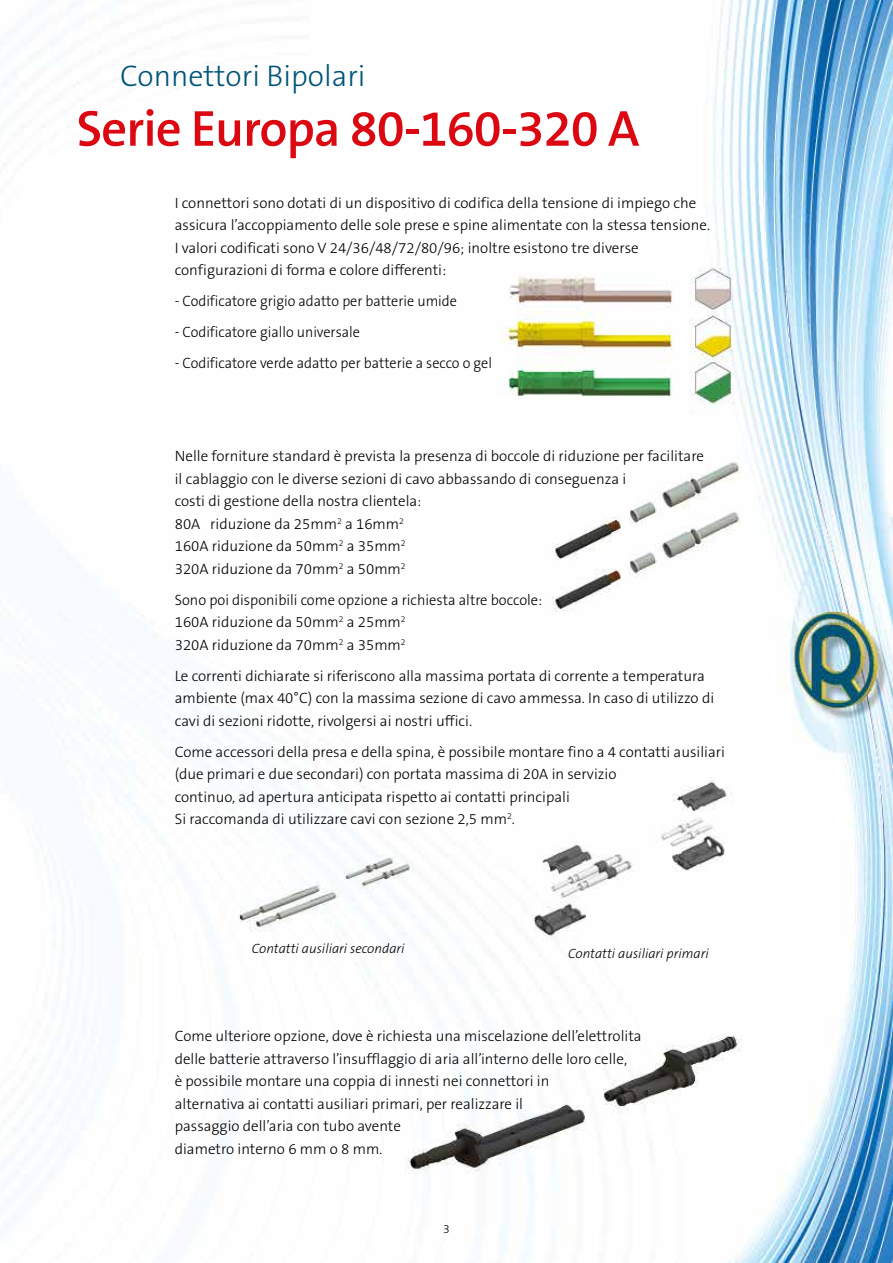
<style>
.page{position:relative;width:893px;height:1263px;background:#fff}
.page>*{position:absolute;margin:0;border:0;box-sizing:border-box;transform-origin:0 0}
.t1{font:600 51px "The Sans B W6";letter-spacing:-.02em;color:#db0812}
.t2{font:300 30px "The Sans B W3";color:#005478}
.t3{font:300 15px/22.5px "The Sans B W3";color:#000}
.t4{font:300 15px "The Sans B W3";color:#000;scale:.95 1}
.t5{font:italic 300 13.5px "The Sans B W3";color:#000}
.t6{font:300 12px "The Sans B W3";color:#000}
</style>
<div class="page">
<img style="left:0;top:0;width:893px;height:1263px">
<h2 class="t2" style="left:120px;top:57px;width:247px">Connettori Bipolari</h2>
<h1 class="t1" style="left:77px;top:96px;width:564px">Serie Europa 80-160-320 A</h1>
<p class="t3" style="left:175px;top:191px;width:537px">I connettori sono dotati di un dispositivo di codifica della tensione di impiego che assicura l’accoppiamento delle sole prese e spine alimentate con la stessa tensione.<br>I valori codificati sono V 24/36/48/72/80/96; inoltre esistono tre diverse configurazioni di forma e colore differenti:</p>
<p class="t4" style="left:175px;top:292px;width:299px">- Codificatore grigio adatto per batterie umide</p>
<p class="t4" style="left:175px;top:323px;width:196px">- Codificatore giallo universale</p>
<p class="t4" style="left:175px;top:354px;width:335px">- Codificatore verde adatto per batterie a secco o gel</p>
<p class="t3" style="left:175px;top:445px;width:531px">Nelle forniture standard è prevista la presenza di boccole di riduzione per facilitare il cablaggio con le diverse sezioni di cavo abbassando di conseguenza i<br>costi di gestione della nostra clientela:<br>80A riduzione da 25mm<sup>2</sup> a 16mm<sup>2<br></sup>160A riduzione da 50mm<sup>2</sup> a 35mm<sup>2<br></sup>320A riduzione da 70mm<sup>2</sup> a 50mm<sup>2</sup></p>
<p class="t3" style="left:175px;top:589px;width:369px">Sono poi disponibili come opzione a richiesta altre boccole:<br>160A riduzione da 50mm<sup>2</sup> a 25mm<sup>2<br></sup>320A riduzione da 70mm<sup>2</sup> a 35mm<sup>2</sup></p>
<p class="t3" style="left:175px;top:665px;width:541px">Le correnti dichiarate si riferiscono alla massima portata di corrente a temperatura ambiente (max 40°C) con la massima sezione di cavo ammessa. In caso di utilizzo di cavi di sezioni ridotte, rivolgersi ai nostri uffici.</p>
<p class="t3" style="left:175px;top:741px;width:552px">Come accessori della presa e della spina, è possibile montare fino a 4 contatti ausiliari (due primari e due secondari) con portata massima di 20A in servizio<br>continuo, ad apertura anticipata rispetto ai contatti principali<br>Si raccomanda di utilizzare cavi con sezione 2,5 mm<sup>2</sup>.</p>
<p class="t5" style="left:252px;top:941px;width:154px">Contatti ausiliari secondari</p>
<p class="t5" style="left:568px;top:945px;width:142px">Contatti ausiliari primari</p>
<p class="t3" style="left:175px;top:1025px;width:468px">Come ulteriore opzione, dove è richiesta una miscelazione dell’elettrolita delle batterie attraverso l’insufflaggio di aria all’interno delle loro celle,<br>è possibile montare una coppia di innesti nei connettori in<br>alternativa ai contatti ausiliari primari, per realizzare il<br>passaggio dell’aria con tubo avente<br>diametro interno 6 mm o 8 mm.</p>
<p class="t6" style="left:443px;top:1221px;width:8px">3</p>
</div>
